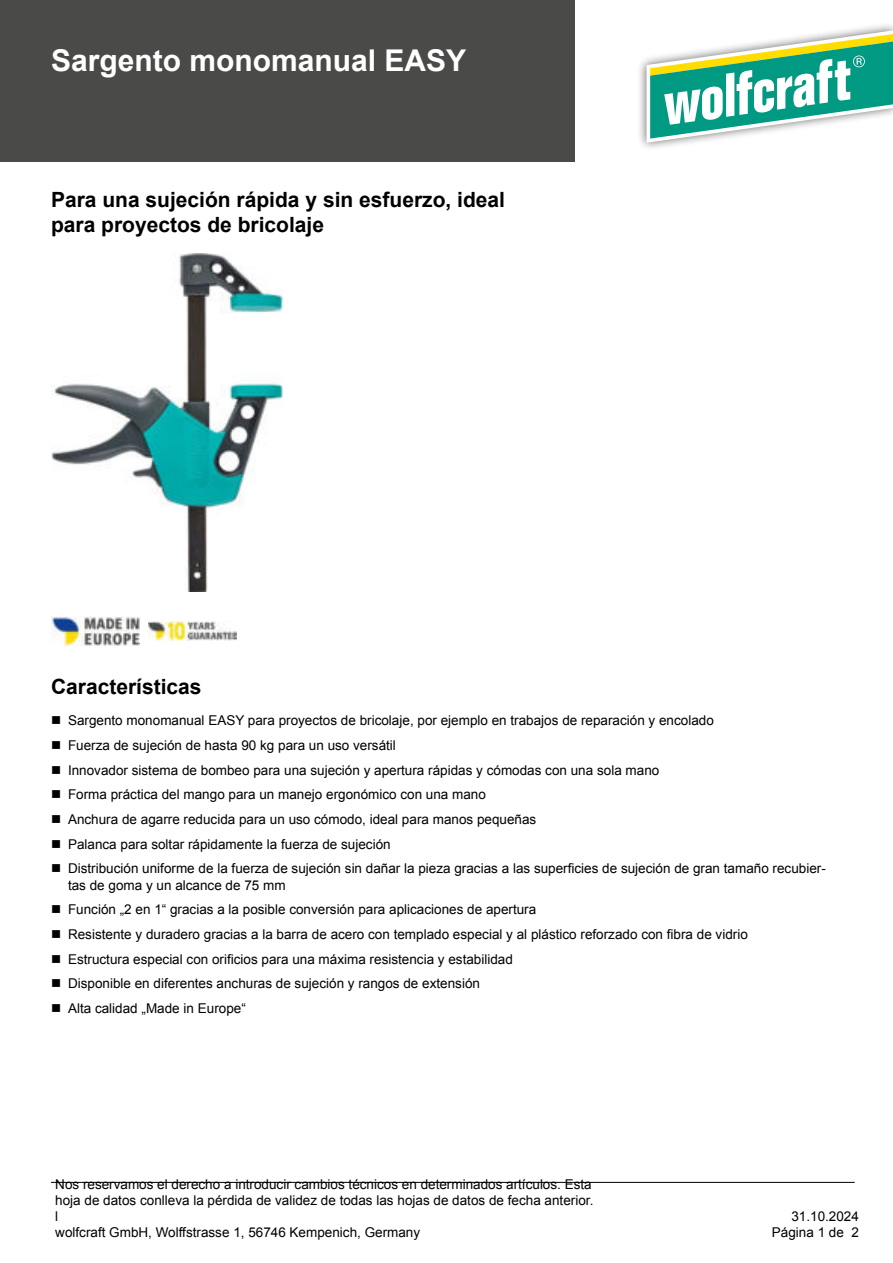
<style>
.page{position:relative;width:893px;height:1263px;background:#fff}
.page>*{position:absolute;margin:0;border:0;box-sizing:border-box;transform-origin:0 0}
.t1{font:700 30px "Arial";color:#fff}
.t2{font:700 21px/25.2px "Arial";color:#000}
.t3{font:13.5px/24.8px "Arial";color:#000}
</style>
<div class="page">
<div style="left:0;top:0;width:574px;height:162px;background:#4a4a49"></div>
<hr style="left:51px;top:1182px;width:804px;height:1px;background:#000">
<div style="left:637px;top:22px;width:255px;height:130px;background:#000;opacity:.6"></div>
<svg style="left:646px;top:30px;width:247px;height:113px"></svg>
<img style="left:51px;top:253px;width:231px;height:338px">
<img style="left:51px;top:616px;width:88px;height:29px">
<img style="left:148px;top:621px;width:89px;height:19px">
<h1 class="t1" style="left:51px;top:49px;width:417px">Sargento monomanual EASY</h1>
<h2 class="t2" style="left:51px;top:189px;width:456px">Para una sujeción rápida y sin esfuerzo, ideal para proyectos de bricolaje</h2>
<h2 class="t2" style="left:51px;top:676px;width:152px">Características</h2>
<p class="t3" style="left:68px;top:709px;width:759px">Sargento monomanual EASY para proyectos de bricolaje, por ejemplo en trabajos de reparación y encolado<br>Fuerza de sujeción de hasta 90 kg para un uso versátil<br>Innovador sistema de bombeo para una sujeción y apertura rápidas y cómodas con una sola mano<br>Forma práctica del mango para un manejo ergonómico con una mano<br>Anchura de agarre reducida para un uso cómodo, ideal para manos pequeñas<br>Palanca para soltar rápidamente la fuerza de sujeción<br>Distribución uniforme de la fuerza de sujeción sin dañar la pieza gracias a las superficies de sujeción de gran tamaño recubier-</p>
<p class="t3" style="left:68px;top:874px;width:681px">tas de goma y un alcance de 75 mm<br>Función „2 en 1“ gracias a la posible conversión para aplicaciones de apertura<br>Resistente y duradero gracias a la barra de acero con templado especial y al plástico reforzado con fibra de vidrio Estructura especial con orificios para una máxima resistencia y estabilidad<br>Disponible en diferentes anchuras de sujeción y rangos de extensión<br>Alta calidad „Made in Europe“</p>
<p class="t3" style="left:55px;top:1177px;width:540px;line-height:16.2px">Nos reservamos el derecho a introducir cambios técnicos en determinados artículos. Esta hoja de datos conlleva la pérdida de validez de todas las hojas de datos de fecha anterior. l<br>wolfcraft GmbH, Wolffstrasse 1, 56746 Kempenich, Germany</p>
<p class="t3" style="left:772px;top:1210px;width:89px;line-height:16.2px;text-align:right">31.10.2024<br>Página 1 de 2</p>
</div>
